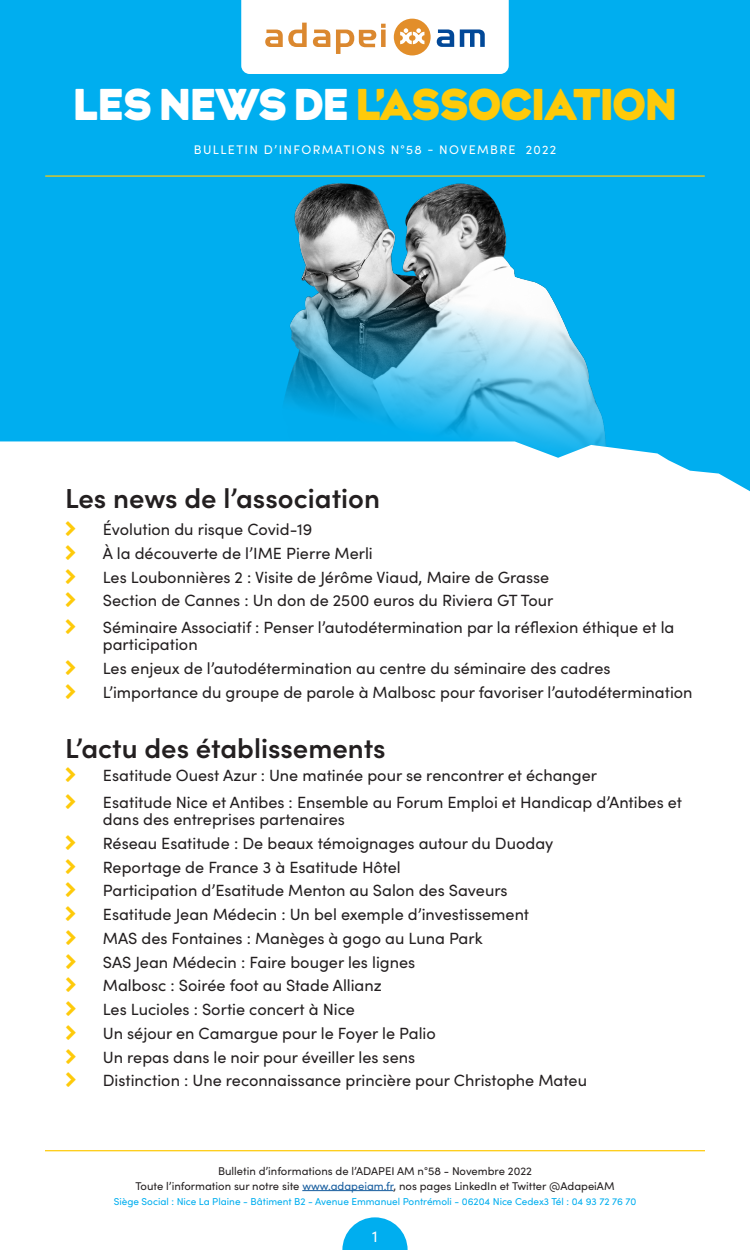
<style>
.page{position:relative;width:750px;height:1250px;background:#fff}
.page>*{position:absolute;margin:0;border:0;box-sizing:border-box;transform-origin:0 0}
.t1{font:44.5px "Krana Fat B";color:#feca0a}
.Texte_Courant{font:600 27.5px "Sofia Pro";color:#231f20}
.t2{font:16.25px/17.5px "Sofia Pro";color:#231f20}
.t3{font:16px "Sofia Pro";color:#fff}
.t4{font:12.5px "Sofia Pro";letter-spacing:.11em;color:#fff}
.t5{font:11.25px/15px "Sofia Pro";color:#231f20;text-align:center}
.t6{font:10px "Sofia Pro";color:#00aeef}
.s1{color:#fff}
.s2{color:#175d9e}
</style>
<div class="page">
<svg style="left:342px;top:1217px;width:66px;height:33px"></svg>
<hr style="left:302px;top:1190px;width:92px;height:1px;background:#175d9e">
<hr style="left:45px;top:1150px;width:660px;height:1px;background:#feca0a">
<svg style="left:0;top:0;width:750px;height:491px;background:#1eb7f0"></svg>
<img style="left:208px;top:141px;width:427px;height:321px">
<svg style="left:241px;top:0;width:268px;height:74px"></svg>
<hr style="left:46px;top:175px;width:658px;height:2px;background:#feca0a">
<p class="t1" style="left:73px;top:75px;width:605px"><span class="s1">LES NEWS DE</span> L’ASSOCIATION</p>
<p class="t4" style="left:194px;top:141px;width:364px">BULLETIN D’INFORMATIONS N°58 - NOVEMBRE 2022</p>
<p class="Texte_Courant" style="left:65px;top:477px;width:317px">Les news de l’association</p>
<p class="t2" style="left:103px;top:520px;width:211px">Évolution du risque Covid-19</p>
<p class="t2" style="left:103px;top:544px;width:271px">À la découverte de l’IME Pierre Merli</p>
<p class="t2" style="left:103px;top:567px;width:448px">Les Loubonnières 2 : Visite de Jérôme Viaud, Maire de Grasse</p>
<p class="t2" style="left:103px;top:591px;width:452px">Section de Cannes : Un don de 2500 euros du Riviera GT Tour</p>
<p class="t2" style="left:103px;top:617px;width:573px">Séminaire Associatif : Penser l’autodétermination par la réflexion éthique et la participation</p>
<p class="t2" style="left:103px;top:659px;width:509px">Les enjeux de l’autodétermination au centre du séminaire des cadres</p>
<p class="t2" style="left:103px;top:682px;width:591px">L’importance du groupe de parole à Malbosc pour favoriser l’autodétermination</p>
<p class="Texte_Courant" style="left:65px;top:727px;width:322px">L’actu des établissements</p>
<p class="t2" style="left:103px;top:766px;width:496px">Esatitude Ouest Azur : Une matinée pour se rencontrer et échanger</p>
<p class="t2" style="left:103px;top:792px;width:581px">Esatitude Nice et Antibes : Ensemble au Forum Emploi et Handicap d’Antibes et dans des entreprises partenaires</p>
<p class="t2" style="left:103px;top:834px;width:452px">Réseau Esatitude : De beaux témoignages autour du Duoday</p>
<p class="t2" style="left:103px;top:857px;width:299px">Reportage de France 3 à Esatitude Hôtel</p>
<p class="t2" style="left:103px;top:881px;width:406px">Participation d’Esatitude Menton au Salon des Saveurs</p>
<p class="t2" style="left:103px;top:905px;width:428px">Esatitude Jean Médecin : Un bel exemple d’investissement</p>
<p class="t2" style="left:103px;top:929px;width:381px">MAS des Fontaines : Manèges à gogo au Luna Park</p>
<p class="t2" style="left:103px;top:952px;width:314px">SAS Jean Médecin : Faire bouger les lignes</p>
<p class="t2" style="left:103px;top:976px;width:280px">Malbosc : Soirée foot au Stade Allianz</p>
<p class="t2" style="left:103px;top:1000px;width:253px">Les Lucioles : Sortie concert à Nice</p>
<p class="t2" style="left:103px;top:1024px;width:334px">Un séjour en Camargue pour le Foyer le Palio</p>
<p class="t2" style="left:103px;top:1047px;width:314px">Un repas dans le noir pour éveiller les sens</p>
<p class="t2" style="left:103px;top:1071px;width:486px">Distinction : Une reconnaissance princière pour Christophe Mateu</p>
<p class="t5" style="left:135px;top:1163px;width:481px">Bulletin d’informations de l’ADAPEI AM n°58 - Novembre 2022<br>Toute l’information sur notre site <span class="s2">www.adapeiam.fr</span>, nos pages LinkedIn et Twitter @AdapeiAM</p>
<p class="t6" style="left:114px;top:1194px;width:524px">Siège Social : Nice La Plaine - Bâtiment B2 - Avenue Emmanuel Pontrémoli - 06204 Nice Cedex3 Tél : 04 93 72 76 70</p>
<p class="t3" style="left:372px;top:1224px;width:7px">1</p>
</div>
